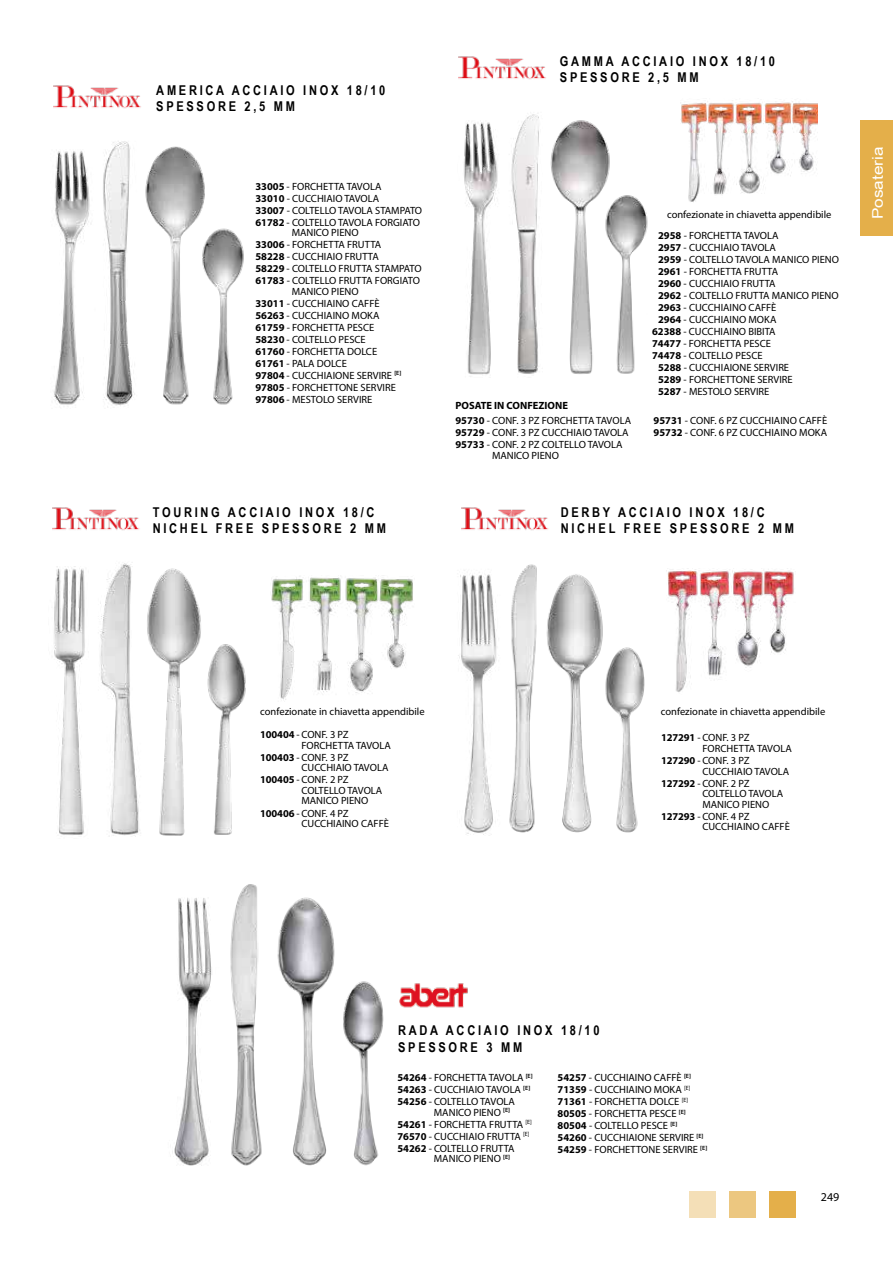
<style>
.page{position:relative;width:893px;height:1263px;background:#fff}
.page>*{position:absolute;margin:0;border:0;box-sizing:border-box;transform-origin:0 0}
.t1{font:14.7px "Arial Narrow";color:#fff;scale:1.43 1}
.t2{font:700 13.5px/16.2px "Arial Narrow";letter-spacing:.2em;color:#000}
.t3{font:12px "Myriad Pro";color:#000}
.t4{font:10.5px/12px "Myriad Pro";color:#000}
.t5{font:700 10.5px "Myriad Pro";color:#000}
.s1{font-weight:700}
</style>
<div class="page">
<img style="left:680px;top:101px;width:137px;height:101px">
<img style="left:464px;top:122px;width:34px;height:255px">
<img style="left:458px;top:56px;width:88px;height:24px">
<img style="left:511px;top:114px;width:28px;height:260px">
<img style="left:550px;top:120px;width:60px;height:254px">
<img style="left:600px;top:192px;width:48px;height:182px">
<img style="left:54px;top:85px;width:87px;height:24px">
<img style="left:461px;top:507px;width:88px;height:24px">
<img style="left:271px;top:576px;width:142px;height:124px">
<img style="left:53px;top:507px;width:87px;height:24px">
<img style="left:54px;top:141px;width:81px;height:267px">
<img style="left:145px;top:146px;width:60px;height:259px">
<img style="left:198px;top:223px;width:46px;height:182px">
<img style="left:509px;top:564px;width:28px;height:269px">
<img style="left:458px;top:570px;width:39px;height:265px">
<img style="left:546px;top:574px;width:57px;height:259px">
<img style="left:600px;top:643px;width:45px;height:190px">
<img style="left:666px;top:569px;width:128px;height:123px">
<img style="left:100px;top:563px;width:40px;height:274px">
<img style="left:147px;top:568px;width:54px;height:268px">
<img style="left:207px;top:644px;width:39px;height:191px">
<img style="left:54px;top:568px;width:31px;height:267px">
<img style="left:399px;top:983px;width:69px;height:25px">
<img style="left:172px;top:884px;width:90px;height:282px">
<img style="left:343px;top:981px;width:41px;height:185px">
<img style="left:277px;top:897px;width:58px;height:269px">
<div style="left:860px;top:120px;width:33px;height:116px;background:#e4af4a"></div>
<div style="left:690px;top:1191px;width:26px;height:27px;background:#f4dfb7"></div>
<div style="left:729px;top:1191px;width:27px;height:27px;background:#ecc780"></div>
<div style="left:769px;top:1191px;width:26px;height:27px;background:#e4af4a"></div>
<p class="t2" style="left:156px;top:81px;width:231px">AMERICA ACCIAIO INOX 18/10<br>SPESSORE 2,5 MM</p>
<p class="t4" style="left:255px;top:180px;width:168px"><span class="s1">33005</span> - FORCHETTA TAVOLA<br><span class="s1">33010</span> - CUCCHIAIO TAVOLA<br><span class="s1">33007</span> - COLTELLO TAVOLA STAMPATO<br><span class="s1">61782</span> - COLTELLO TAVOLA FORGIATO</p>
<p class="t4" style="left:255px;top:226px;width:168px;text-indent:36px">MANICO PIENO<br><span class="s1">33006</span> - FORCHETTA FRUTTA<br><span class="s1">58228</span> - CUCCHIAIO FRUTTA<br><span class="s1">58229</span> - COLTELLO FRUTTA STAMPATO<br><span class="s1">61783</span> - COLTELLO FRUTTA FORGIATO</p>
<p class="t4" style="left:255px;top:285px;width:147px;text-indent:36px">MANICO PIENO<br><span class="s1">33011</span> - CUCCHIAINO CAFFÈ<br><span class="s1">56263</span> - CUCCHIAINO MOKA<br><span class="s1">61759</span> - FORCHETTA PESCE<br><span class="s1">58230</span> - COLTELLO PESCE<br><span class="s1">61760</span> - FORCHETTA DOLCE<br><span class="s1">61761</span> - PALA DOLCE<br><span class="s1">97804</span> - CUCCHIAIONE SERVIRE <sup>[</sup><sup>E</sup><sup>]<br></sup><span class="s1">97805</span> - FORCHETTONE SERVIRE<br><span class="s1">97806</span> - MESTOLO SERVIRE</p>
<p class="t2" style="left:153px;top:503px;width:235px">TOURING ACCIAIO INOX 18/C<br>NICHEL FREE SPESSORE 2 MM</p>
<p class="t2" style="left:560px;top:52px;width:217px">GAMMA ACCIAIO INOX 18/10<br>SPESSORE 2,5 MM</p>
<p class="t4" style="left:667px;top:208px;width:166px">confezionate in chiavetta appendibile</p>
<p class="t5" style="left:455px;top:399px;width:114px">POSATE IN CONFEZIONE</p>
<p class="t4" style="left:455px;top:415px;width:177px"><span class="s1">95730</span> - CONF. 3 PZ FORCHETTA TAVOLA<br><span class="s1">95729</span> - CONF. 3 PZ CUCCHIAIO TAVOLA<br><span class="s1">95733</span> - CONF. 2 PZ COLTELLO TAVOLA</p>
<p class="t4" style="left:492px;top:449px;width:68px">MANICO PIENO</p>
<p class="t4" style="left:658px;top:229px;width:122px"><span class="s1">2958</span> - FORCHETTA TAVOLA</p>
<p class="t4" style="left:658px;top:241px;width:119px"><span class="s1">2957</span> - CUCCHIAIO TAVOLA</p>
<p class="t4" style="left:658px;top:253px;width:182px"><span class="s1">2959</span> - COLTELLO TAVOLA MANICO PIENO</p>
<p class="t4" style="left:658px;top:265px;width:122px"><span class="s1">2961</span> - FORCHETTA FRUTTA</p>
<p class="t4" style="left:658px;top:277px;width:119px"><span class="s1">2960</span> - CUCCHIAIO FRUTTA</p>
<p class="t4" style="left:658px;top:289px;width:182px"><span class="s1">2962</span> - COLTELLO FRUTTA MANICO PIENO</p>
<p class="t4" style="left:658px;top:301px;width:120px"><span class="s1">2963</span> - CUCCHIAINO CAFFÈ</p>
<p class="t4" style="left:658px;top:313px;width:120px"><span class="s1">2964</span> - CUCCHIAINO MOKA</p>
<p class="t4" style="left:652px;top:325px;width:125px"><span class="s1">62388</span> - CUCCHIAINO BIBITA</p>
<p class="t4" style="left:652px;top:337px;width:120px"><span class="s1">74477</span> - FORCHETTA PESCE</p>
<p class="t4" style="left:652px;top:349px;width:112px"><span class="s1">74478</span> - COLTELLO PESCE</p>
<p class="t4" style="left:658px;top:361px;width:132px"><span class="s1">5288</span> - CUCCHIAIONE SERVIRE</p>
<p class="t4" style="left:658px;top:373px;width:136px"><span class="s1">5289</span> - FORCHETTONE SERVIRE</p>
<p class="t4" style="left:658px;top:385px;width:113px"><span class="s1">5287</span> - MESTOLO SERVIRE</p>
<p class="t4" style="left:654px;top:415px;width:175px"><span class="s1">95731</span> - CONF. 6 PZ CUCCHIAINO CAFFÈ<br><span class="s1">95732</span> - CONF. 6 PZ CUCCHIAINO MOKA</p>
<p class="t2" style="left:561px;top:503px;width:235px">DERBY ACCIAIO INOX 18/C<br>NICHEL FREE SPESSORE 2 MM</p>
<h1 class="t1" style="left:867px;top:219px;width:52px;rotate:-90deg">Posateria</h1>
<p class="t4" style="left:260px;top:705px;width:166px">confezionate in chiavetta appendibile</p>
<p class="t4" style="left:301px;top:729px;width:91px;line-height:10.5px;text-indent:-41px"><span class="s1">100404</span> - CONF. 3 PZ<br>FORCHETTA TAVOLA</p>
<p class="t4" style="left:301px;top:752px;width:88px;line-height:10.5px;text-indent:-41px"><span class="s1">100403</span> - CONF. 3 PZ<br>CUCCHIAIO TAVOLA</p>
<p class="t4" style="left:301px;top:774px;width:82px;line-height:10.5px;text-indent:-41px"><span class="s1">100405</span> - CONF. 2 PZ<br>COLTELLO TAVOLA<br>MANICO PIENO</p>
<p class="t4" style="left:301px;top:808px;width:89px;line-height:10.5px;text-indent:-41px"><span class="s1">100406</span> - CONF. 4 PZ<br>CUCCHIAINO CAFFÈ</p>
<p class="t4" style="left:661px;top:705px;width:166px">confezionate in chiavetta appendibile</p>
<p class="t4" style="left:702px;top:732px;width:91px;line-height:10.5px;text-indent:-41px"><span class="s1">127291</span> - CONF. 3 PZ<br>FORCHETTA TAVOLA</p>
<p class="t4" style="left:702px;top:755px;width:88px;line-height:10.5px;text-indent:-41px"><span class="s1">127290</span> - CONF. 3 PZ<br>CUCCHIAIO TAVOLA</p>
<p class="t4" style="left:702px;top:778px;width:82px;line-height:10.5px;text-indent:-41px"><span class="s1">127292</span> - CONF. 2 PZ<br>COLTELLO TAVOLA<br>MANICO PIENO</p>
<p class="t4" style="left:702px;top:811px;width:89px;line-height:10.5px;text-indent:-41px"><span class="s1">127293</span> - CONF. 4 PZ<br>CUCCHIAINO CAFFÈ</p>
<p class="t2" style="left:398px;top:1022px;width:203px">RADA ACCIAIO INOX 18/10<br>SPESSORE 3 MM</p>
<p class="t4" style="left:397px;top:1072px;width:137px"><span class="s1">54264</span> - FORCHETTA TAVOLA <sup>[</sup><sup>E</sup><sup>]<br></sup><span class="s1">54263</span> - CUCCHIAIO TAVOLA <sup>[</sup><sup>E</sup><sup>]<br></sup><span class="s1">54256</span> - COLTELLO TAVOLA</p>
<p class="t4" style="left:397px;top:1106px;width:136px;text-indent:37px">MANICO PIENO <sup>[</sup><sup>E</sup><sup>]<br></sup><span class="s1">54261</span> - FORCHETTA FRUTTA <sup>[E]<br></sup><span class="s1">76570</span> - CUCCHIAIO FRUTTA <sup>[E]<br></sup><span class="s1">54262</span> - COLTELLO FRUTTA</p>
<p class="t4" style="left:434px;top:1153px;width:78px">MANICO PIENO <sup>[</sup><sup>E</sup><sup>]</sup></p>
<p class="t4" style="left:558px;top:1072px;width:151px"><span class="s1">54257</span> - CUCCHIAINO CAFFÈ <sup>[</sup><sup>E</sup><sup>]<br></sup><span class="s1">71359</span> - CUCCHIAINO MOKA <sup>[E]<br></sup><span class="s1">71361</span> - FORCHETTA DOLCE <sup>[E]<br></sup><span class="s1">80505</span> - FORCHETTA PESCE <sup>[</sup><sup>E</sup><sup>]<br></sup><span class="s1">80504</span> - COLTELLO PESCE <sup>[</sup><sup>E</sup><sup>]<br></sup><span class="s1">54260</span> - CUCCHIAIONE SERVIRE <sup>[</sup><sup>E</sup><sup>]<br></sup><span class="s1">54259</span> - FORCHETTONE SERVIRE <sup>[</sup><sup>E</sup><sup>]</sup></p>
<p class="t3" style="left:821px;top:1190px;width:20px">249</p>
</div>
